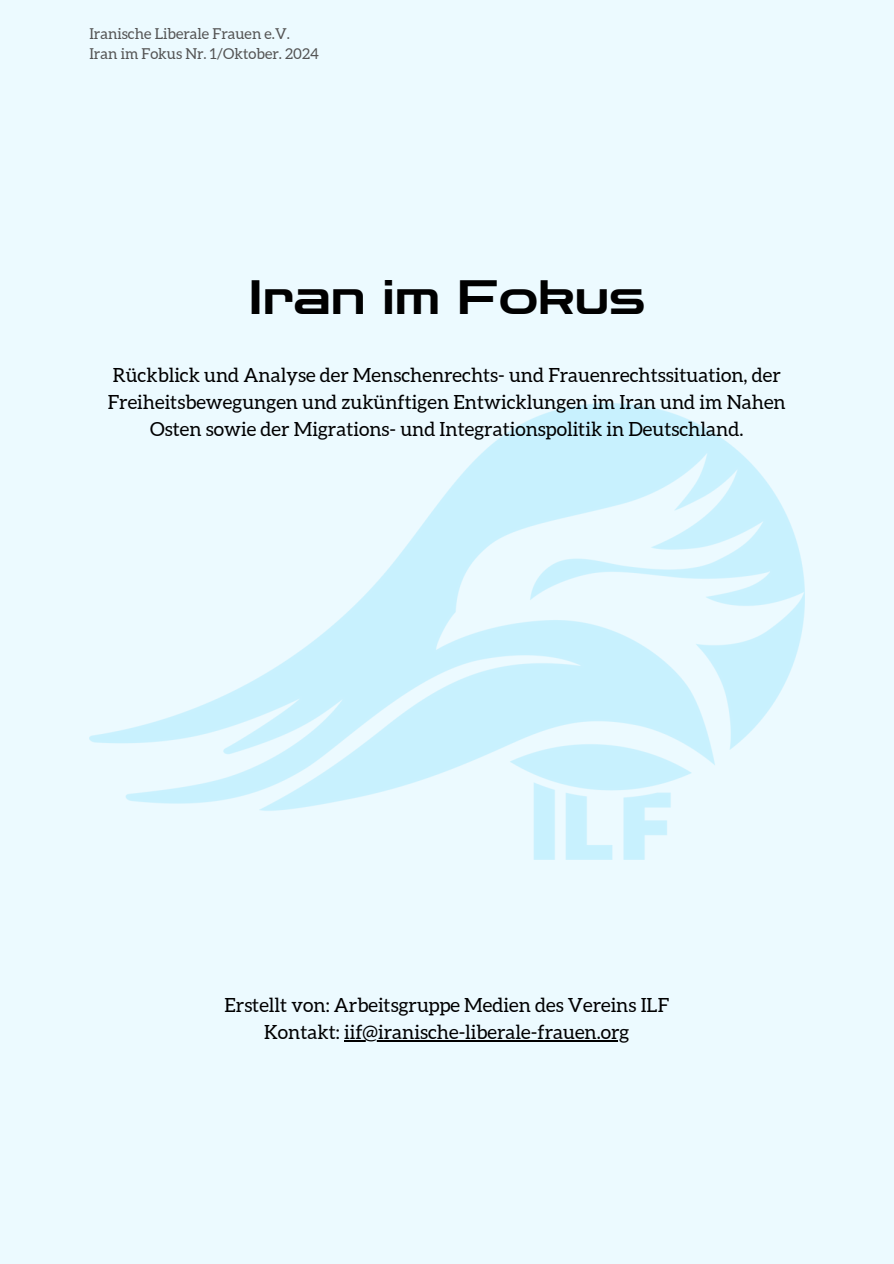
<style>
.page{position:relative;width:894px;height:1264px;background:#fff}
.page>*{position:absolute;margin:0;border:0;box-sizing:border-box;transform-origin:0 0}
.t1{font:48px "Zen Dots";color:#000}
.t2{font:19.5px/27px "Aleo";color:#000;text-align:center}
.t3{font:15px "Aleo";color:#545454}
</style>
<div class="page">
<div style="left:0;top:0;width:893px;height:1263px;background:#ecfaff"></div>
<img style="left:89px;top:404px;width:715px;height:455px">
<hr style="left:344px;top:1040px;width:285px;height:1px;background:#000">
<p class="t3" style="left:89px;top:25px;width:202px">Iranische Liberale Frauen e.V.</p>
<h2 class="t3" style="left:89px;top:46px;width:231px">Iran im Fokus Nr. 1/Oktober. 2024</h2>
<p class="t1" style="left:248px;top:269px;width:398px">Iran im Fokus</p>
<p class="t2" style="left:108px;top:362px;width:679px">Rückblick und Analyse der Menschenrechts- und Frauenrechtssituation, der<br>Freiheitsbewegungen und zukünftigen Entwicklungen im Iran und im Nahen<br>Osten sowie der Migrations- und Integrationspolitik in Deutschland.</p>
<h1 class="t2" style="left:224px;top:991px;width:446px">Erstellt von: Arbeitsgruppe Medien des Vereins ILF<br>Kontakt: iif@iranische-liberale-frauen.org</h1>
</div>
